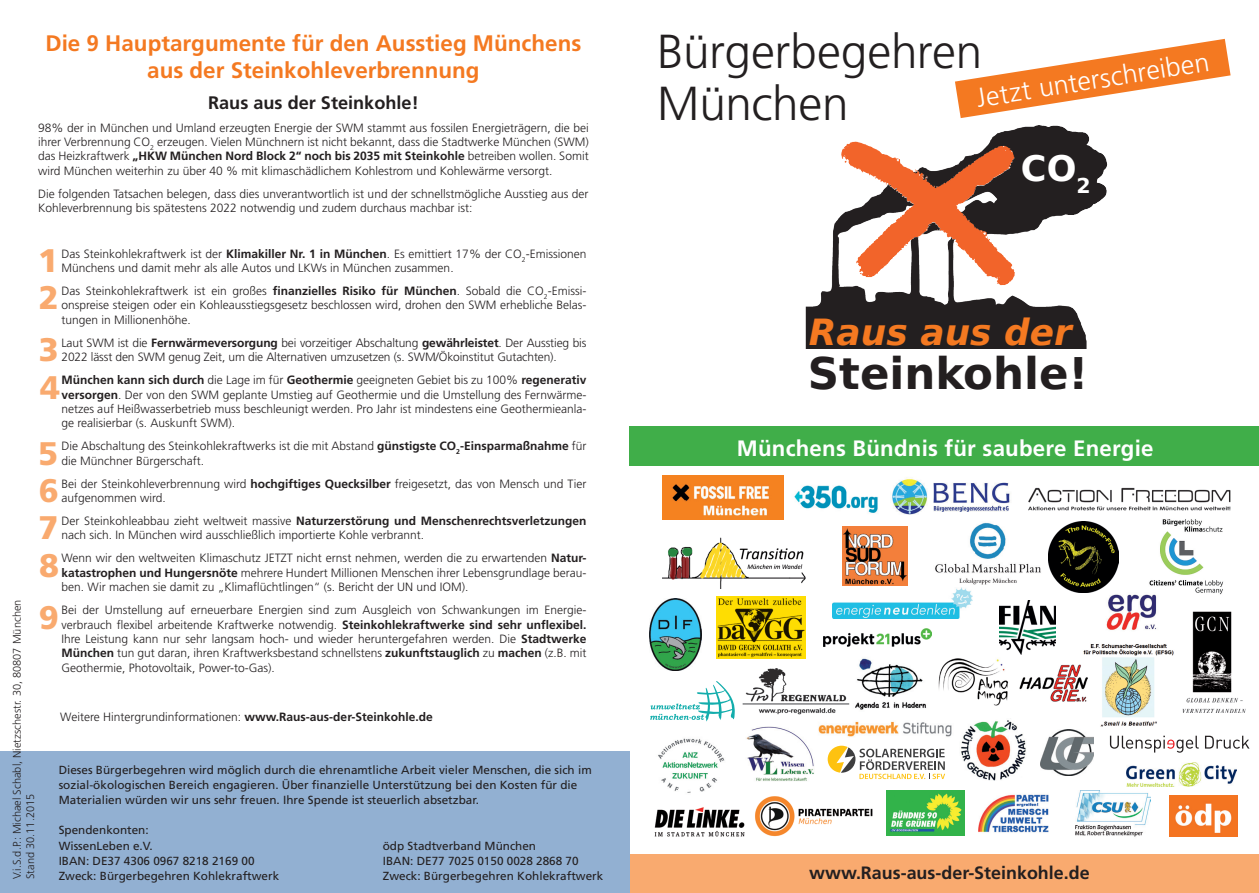
<style>
.page{position:relative;width:1259px;height:893px;background:#fff}
.page>*{position:absolute;margin:0;border:0;box-sizing:border-box;transform-origin:0 0}
.t1{font:300 47.7px "Frutiger";letter-spacing:-.005em;color:#231f20}
.t2{font:700 43.5px "DejaVu Sans";color:#231f20}
.t3{font:italic 700 36px "DejaVu Sans";color:#f47921}
.t4{font:700 35.1px "DejaVu Sans";color:#fff}
.t5{font:900 32.7px "Frutiger";color:#f9aa6f}
.t6{font:300 26.7px "Frutiger";color:#fff}
.t7{font:700 22.35px/26.8px "Frutiger";color:#f47921;text-align:center}
.t8{font:700 22.2px "Frutiger";letter-spacing:.01em;color:#fff}
.t9{font:700 18.15px "Frutiger";color:#231f20}
.t10{font:700 17.85px "Frutiger";color:#231f20}
.t11{font:300 12px/14.4px "Frutiger";color:#231f20}
.t12{font:11.7px/15.1px "Frutiger";color:#231f20}
.t13{font:300 10.95px/13.2px "Frutiger";color:#231f20}
.s1{font-weight:700}
</style>
<div class="page">
<svg style="left:955px;top:39px;width:275px;height:71px"></svg>
<div style="left:629px;top:854px;width:630px;height:39px;background:#f9aa6f"></div>
<img style="left:892px;top:478px;width:118px;height:37px">
<img style="left:794px;top:485px;width:84px;height:28px">
<img style="left:717px;top:596px;width:89px;height:62px">
<img style="left:833px;top:588px;width:139px;height:30px">
<img style="left:999px;top:600px;width:57px;height:54px">
<img style="left:662px;top:476px;width:121px;height:44px">
<img style="left:1126px;top:762px;width:110px;height:24px">
<img style="left:1169px;top:795px;width:68px;height:41px">
<img style="left:824px;top:628px;width:107px;height:19px">
<img style="left:742px;top:668px;width:108px;height:47px">
<svg style="left:650px;top:681px;width:85px;height:41px"></svg>
<img style="left:1040px;top:730px;width:54px;height:45px">
<img style="left:746px;top:727px;width:68px;height:54px">
<img style="left:855px;top:658px;width:72px;height:52px">
<img style="left:658px;top:738px;width:67px;height:55px">
<img style="left:939px;top:658px;width:69px;height:48px">
<img style="left:1149px;top:519px;width:75px;height:76px">
<img style="left:1075px;top:790px;width:75px;height:47px">
<img style="left:654px;top:807px;width:91px;height:30px">
<img style="left:1182px;top:611px;width:64px;height:101px">
<img style="left:961px;top:720px;width:65px;height:60px">
<img style="left:842px;top:526px;width:65px;height:60px">
<img style="left:755px;top:796px;width:118px;height:41px">
<img style="left:1106px;top:593px;width:53px;height:38px">
<img style="left:1028px;top:487px;width:203px;height:24px">
<img style="left:818px;top:721px;width:134px;height:16px">
<img style="left:649px;top:598px;width:52px;height:73px">
<img style="left:1048px;top:522px;width:70px;height:70px">
<img style="left:935px;top:522px;width:106px;height:62px">
<img style="left:1083px;top:644px;width:91px;height:83px">
<img style="left:978px;top:794px;width:71px;height:39px">
<img style="left:662px;top:537px;width:144px;height:51px">
<svg style="left:827px;top:746px;width:118px;height:33px"></svg>
<div style="left:629px;top:426px;width:630px;height:40px;background:#40ae49"></div>
<img style="left:805px;top:110px;width:303px;height:238px">
<img style="left:841px;top:142px;width:63px;height:56px">
<div style="left:0;top:751px;width:630px;height:142px;background:#92b0d2"></div>
<svg style="left:1110px;top:736px;width:88px;height:17px"></svg>
<svg style="left:1205px;top:736px;width:44px;height:13px"></svg>
<img style="left:886px;top:790px;width:78px;height:45px">
<img style="left:1019px;top:665px;width:68px;height:37px">
<p class="t7" style="left:45px;top:30px;width:537px">Die 9 Hauptargumente für den Ausstieg Münchens aus der Steinkohleverbrennung</p>
<p class="t9" style="left:208px;top:92px;width:212px">Raus aus der Steinkohle!</p>
<p class="t11" style="left:38px;top:120px;width:552px;text-align:justify">98% der in München und Umland erzeugten Energie der SWM stammt aus fossilen Energieträgern, die bei ihrer Verbrennung CO<sub>2</sub> erzeugen. Vielen Münchnern ist nicht bekannt, dass die Stadtwerke München (SWM) das Heizkraftwerk <span class="s1">„HKW München Nord Block 2“ noch bis 2035 mit Steinkohle</span> betreiben wollen. Somit wird München weiterhin zu über 40 % mit klimaschädlichem Kohlestrom und Kohlewärme versorgt.</p>
<p class="t11" style="left:38px;top:186px;width:552px">Die folgenden Tatsachen belegen, dass dies unverantwortlich ist und der schnellstmögliche Ausstieg aus der<br>Kohleverbrennung bis spätestens 2022 notwendig und zudem durchaus machbar ist:</p>
<p class="t5" style="left:38px;top:241px;width:21px">1</p>
<p class="t11" style="left:61px;top:246px;width:526px">Das Steinkohlekraftwerk ist der <span class="s1">Klimakiller Nr. 1 in München</span>. Es emittiert 17% der CO<sub>2</sub>-Emissionen<br>Münchens und damit mehr als alle Autos und LKWs in München zusammen.</p>
<p class="t5" style="left:39px;top:278px;width:21px">2</p>
<p class="t11" style="left:61px;top:284px;width:526px;text-align:justify">Das Steinkohlekraftwerk ist ein großes <span class="s1">finanzielles Risiko für München</span>. Sobald die CO<sub>2</sub>-Emissi&shy;onspreise steigen oder ein Kohleausstiegsgesetz beschlossen wird, drohen den SWM erhebliche Belas&shy;tungen in Millionenhöhe.</p>
<p class="t5" style="left:39px;top:330px;width:21px">3</p>
<p class="t11" style="left:61px;top:335px;width:526px">Laut SWM ist die <span class="s1">Fernwärmeversorgung</span> bei vorzeitiger Abschaltung <span class="s1">gewährleistet</span>. Der Ausstieg bis<br>2022 lässt den SWM genug Zeit, um die Alternativen umzusetzen (s. SWM/Ökoinstitut Gutachten).</p>
<p class="t5" style="left:40px;top:367px;width:21px">4</p>
<p class="t11" style="left:61px;top:373px;width:526px;text-align:justify"><span class="s1">München kann sich durch</span> die Lage im für <span class="s1">Geothermie</span> geeigneten Gebiet bis zu 100% <span class="s1">regenerativ versorgen</span>. Der von den SWM geplante Umstieg auf Geothermie und die Umstellung des Fernwärme&shy;netzes auf Heißwasserbetrieb muss beschleunigt werden. Pro Jahr ist mindestens eine Geothermieanla&shy;ge realisierbar (s. Auskunft SWM).</p>
<p class="t5" style="left:38px;top:433px;width:21px">5</p>
<p class="t11" style="left:61px;top:439px;width:526px">Die Abschaltung des Steinkohlekraftwerks ist die mit Abstand <span class="s1">günstigste CO</span><sub>2</sub><span class="s1">-Einsparmaßnahme</span> für die Münchner Bürgerschaft.</p>
<p class="t5" style="left:39px;top:471px;width:21px">6</p>
<p class="t11" style="left:61px;top:476px;width:526px">Bei der Steinkohleverbrennung wird <span class="s1">hochgiftiges Quecksilber</span> freigesetzt, das von Mensch und Tier aufgenommen wird.</p>
<p class="t5" style="left:39px;top:508px;width:21px">7</p>
<p class="t11" style="left:61px;top:514px;width:526px">Der Steinkohleabbau zieht weltweit massive <span class="s1">Naturzerstörung und Menschenrechtsverletzungen </span>nach sich. In München wird ausschließlich importierte Kohle verbrannt.</p>
<p class="t5" style="left:39px;top:546px;width:21px">8</p>
<p class="t11" style="left:61px;top:551px;width:526px;text-align:justify">Wenn wir den weltweiten Klimaschutz JETZT nicht ernst nehmen, werden die zu erwartenden <span class="s1">Natur&shy;katastrophen und Hungersnöte</span> mehrere Hundert Millionen Menschen ihrer Lebensgrundlage berau&shy;ben. Wir machen sie damit zu „Klimaflüchtlingen“ (s. Bericht der UN und IOM).</p>
<p class="t5" style="left:39px;top:597px;width:21px">9</p>
<p class="t11" style="left:61px;top:603px;width:526px;text-align:justify">Bei der Umstellung auf erneuerbare Energien sind zum Ausgleich von Schwankungen im Energie&shy;verbrauch flexibel arbeitende Kraftwerke notwendig. <span class="s1">Steinkohlekraftwerke sind sehr unflexibel.<br></span>Ihre Leistung kann nur sehr langsam hoch- und wieder heruntergefahren werden. Die <span class="s1">Stadtwerke München</span> tun gut daran, ihren Kraftwerksbestand schnellstens <span class="s1">zukunftstauglich</span> zu <span class="s1">machen</span> (z.B. mit Geothermie, Photovoltaik, Power-to-Gas).</p>
<p class="t11" style="left:60px;top:710px;width:374px">Weitere Hintergrundinformationen: <span class="s1">www.Raus-aus-der-Steinkohle.de</span></p>
<p class="t13" style="left:11px;top:879px;width:281px;rotate:-90deg">V.i.S.d.P.: Michael Schabl, Nietzschestr. 30, 80807 München<br>Stand 30.11.2015</p>
<p class="t12" style="left:59px;top:762px;width:534px">Dieses Bürgerbegehren wird möglich durch die ehrenamtliche Arbeit vieler Menschen, die sich im sozial-ökologischen Bereich engagieren. Über finanzielle Unterstützung bei den Kosten für die<br>Materialien würden wir uns sehr freuen. Ihre Spende ist steuerlich absetzbar.</p>
<p class="t12" style="left:59px;top:823px;width:92px">Spendenkonten:</p>
<p class="t12" style="left:59px;top:838px;width:96px">WissenLeben e.V.</p>
<p class="t12" style="left:383px;top:838px;width:155px">ödp Stadtverband München</p>
<p class="t12" style="left:59px;top:853px;width:197px">IBAN: DE37 4306 0967 8218 2169 00</p>
<p class="t12" style="left:383px;top:853px;width:197px">IBAN: DE77 7025 0150 0028 2868 70</p>
<p class="t12" style="left:59px;top:868px;width:222px">Zweck: Bürgerbegehren Kohlekraftwerk</p>
<p class="t12" style="left:383px;top:868px;width:222px">Zweck: Bürgerbegehren Kohlekraftwerk</p>
<p class="t1" style="left:657px;top:25px;width:327px">Bürgerbegehren</p>
<p class="t1" style="left:657px;top:77px;width:193px">München</p>
<p class="t6" style="left:974px;top:83px;width:236px;rotate:-9deg">Jetzt unterschreiben</p>
<p class="t4" style="left:1021px;top:140px;width:71px">CO<sub>2</sub></p>
<p class="t3" style="left:809px;top:305px;width:265px">Raus aus der</p>
<p class="t2" style="left:808px;top:338px;width:282px">Steinkohle!</p>
<p class="t8" style="left:737px;top:435px;width:418px">Münchens Bündnis für saubere Energie</p>
<p class="t10" style="left:809px;top:862px;width:282px">www.Raus-aus-der-Steinkohle.de</p>
</div>
